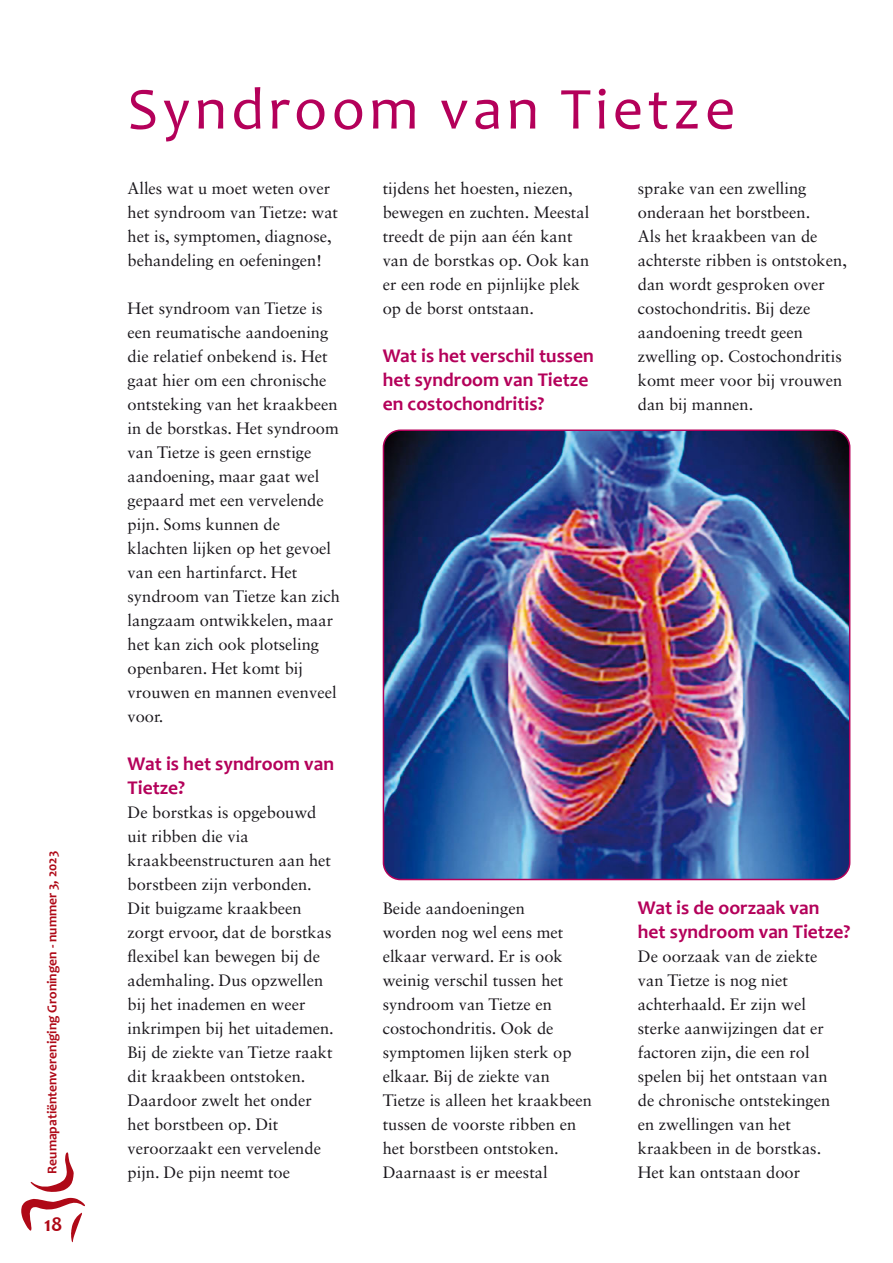
<style>
.page{position:relative;width:893px;height:1263px;background:#fff}
.page>*{position:absolute;margin:0;border:0;box-sizing:border-box;transform-origin:0 0}
.t1{font:60px "Candara";letter-spacing:.07em;color:#b4005a}
.t2{font:700 21px "Candara";color:#af0917}
.t3{font:700 19.5px/24px "Candara";color:#b4005a}
.t4{font:16.5px/24px "Sabon LT Std";color:#1a171c}
.t5{font:700 13.5px "Candara";color:#af0917}
</style>
<div class="page">
<img style="left:383px;top:432px;width:467px;height:447px">
<div style="left:383px;top:429px;width:467px;height:451px;border:2px solid #b4005a;border-radius:17px"></div>
<svg style="left:21px;top:1152px;width:64px;height:90px"></svg>
<p class="t5" style="left:44px;top:1174px;width:324px;rotate:-90deg">Reumapatiëntenvereniging Groningen - nummer 3, 2023</p>
<p class="t2" style="left:44px;top:1211px;width:20px">18</p>
<h1 class="t1" style="left:128px;top:71px;width:609px">Syndroom van Tietze</h1>
<p class="t4" style="left:128px;top:176px;width:212px">Alles wat u moet weten over het syndroom van Tietze: wat het is, symptomen, diagnose, behandeling en oefeningen!</p>
<p class="t4" style="left:128px;top:296px;width:214px">Het syndroom van Tietze is een reumatische aandoening die relatief onbekend is. Het gaat hier om een chronische ontsteking van het kraakbeen in de borstkas. Het syndroom van Tietze is geen ernstige aandoening, maar gaat wel gepaard met een vervelende pijn. Soms kunnen de klachten lijken op het gevoel van een hartinfarct. Het syndroom van Tietze kan zich langzaam ontwikkelen, maar het kan zich ook plotseling openbaren. Het komt bij vrouwen en mannen evenveel voor.</p>
<p class="t3" style="left:128px;top:751px;width:208px">Wat is het syndroom van<br>Tietze?</p>
<p class="t4" style="left:128px;top:800px;width:208px">De borstkas is opgebouwd uit ribben die via kraakbeenstructuren aan het borstbeen zijn verbonden.<br>Dit buigzame kraakbeen zorgt ervoor, dat de borstkas flexibel kan bewegen bij de ademhaling. Dus opzwellen bij het inademen en weer inkrimpen bij het uitademen.<br>Bij de ziekte van Tietze raakt dit kraakbeen ontstoken.<br>Daardoor zwelt het onder het borstbeen op. Dit veroorzaakt een vervelende pijn. De pijn neemt toe</p>
<p class="t4" style="left:638px;top:176px;width:211px">sprake van een zwelling onderaan het borstbeen.<br>Als het kraakbeen van de achterste ribben is ontstoken, dan wordt gesproken over costochondritis. Bij deze aandoening treedt geen zwelling op. Costochondritis komt meer voor bij vrouwen dan bij mannen.</p>
<p class="t4" style="left:383px;top:176px;width:208px">tijdens het hoesten, niezen, bewegen en zuchten. Meestal treedt de pijn aan één kant van de borstkas op. Ook kan er een rode en pijnlijke plek op de borst ontstaan.</p>
<p class="t3" style="left:383px;top:343px;width:213px">Wat is het verschil tussen het syndroom van Tietze en costochondritis?</p>
<p class="t3" style="left:638px;top:895px;width:214px">Wat is de oorzaak van het syndroom van Tietze?</p>
<p class="t4" style="left:638px;top:944px;width:194px">De oorzaak van de ziekte van Tietze is nog niet achterhaald. Er zijn wel sterke aanwijzingen dat er factoren zijn, die een rol spelen bij het ontstaan van de chronische ontstekingen en zwellingen van het kraakbeen in de borstkas.<br>Het kan ontstaan door</p>
<p class="t4" style="left:383px;top:896px;width:211px">Beide aandoeningen<br>worden nog wel eens met elkaar verward. Er is ook weinig verschil tussen het syndroom van Tietze en costochondritis. Ook de symptomen lijken sterk op elkaar. Bij de ziekte van<br>Tietze is alleen het kraakbeen tussen de voorste ribben en het borstbeen ontstoken.<br>Daarnaast is er meestal</p>
</div>
